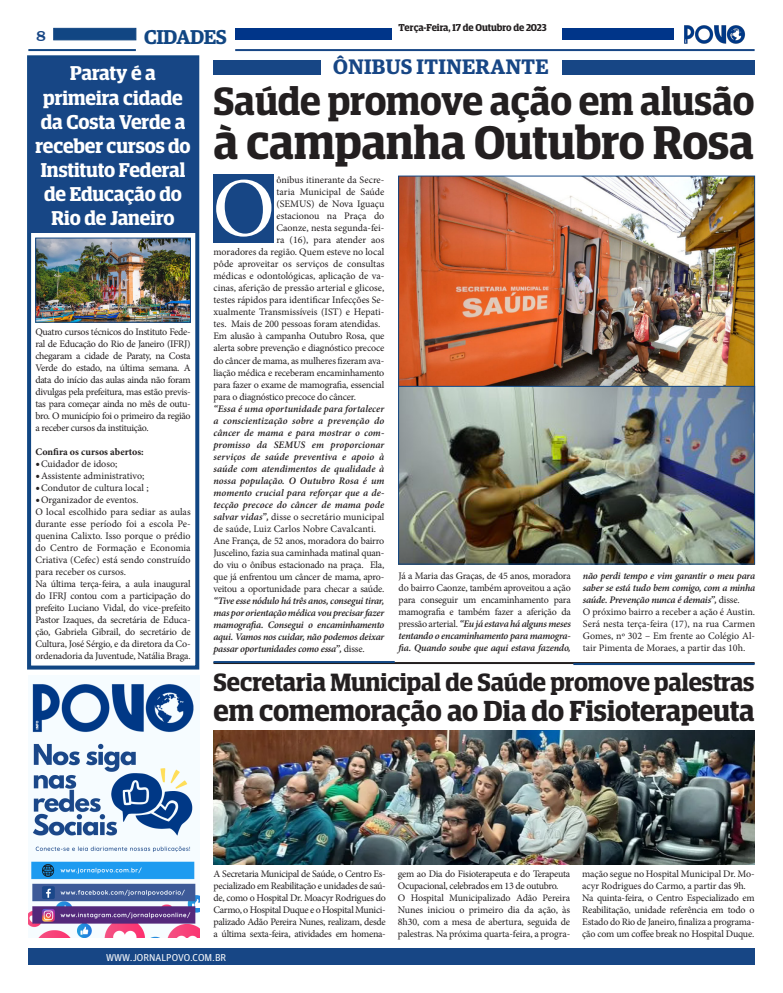
<style>
.page{position:relative;width:783px;height:993px;background:#fff}
.page>*{position:absolute;margin:0;border:0;box-sizing:border-box;transform-origin:0 0}
.t1{font:83.8px "Minion Pro";color:#fff}
.t2{font:600 47.2px "Guardian Egyptian Display";letter-spacing:-.005em;color:#231f20}
.t3{font:600 39.5px "Guardian Egyptian Display";color:#231f20}
.t4{font:600 29px "Guardian Egyptian Display";letter-spacing:-.005em;color:#231f20}
.t5{font:600 25px "Guardian Egyptian Display";letter-spacing:-.005em;color:#231f20}
.t6{font:600 21px "Guardian Egyptian";letter-spacing:.02em;color:#174685}
.t7{font:600 20px/24px "Guardian Egyptian Display";letter-spacing:-.005em;color:#fff;text-align:center}
.t8{font:600 20px "Guardian Egyptian";letter-spacing:-.02em;color:#114683}
.t9{font:16px "Clarendon BT";color:#174685}
.t10{font:10px/12px "Minion Pro";letter-spacing:-.01em;color:#231f20;text-align:justify}
.t11{font:italic 600 10px/12px "Minion Pro";letter-spacing:-.005em;color:#231f20;text-align:justify}
.t12{font:10px/12px "Minion Pro";letter-spacing:-.03em;color:#231f20}
.t13{font:600 10px "Guardian Egyptian Display";letter-spacing:-.005em;color:#231f20}
.t14{font:700 10px "Minion Pro";color:#231f20}
.t15{font:10px "Guardian Agate Sans G1 D Regular";color:#fff}
.s1{font-size:12px}
.s2{font-weight:400;font-style:normal}
.s3{font-weight:600;font-style:italic}
</style>
<div class="page">
<div style="left:28px;top:947px;width:726px;height:17px;background:#174685"></div>
<img style="left:684px;top:25px;width:62px;height:19px">
<div style="left:53px;top:28px;width:83px;height:12px;background:#114683;border:1px solid #114683"></div>
<hr style="left:28px;top:49px;width:108px;height:2px;background:#114683">
<div style="left:235px;top:28px;width:156px;height:12px;background:#003589"></div>
<hr style="left:235px;top:49px;width:519px;height:2px;background:#174685">
<div style="left:562px;top:28px;width:112px;height:12px;background:#003589"></div>
<div style="left:562px;top:60px;width:192px;height:14px;background:#174685"></div>
<div style="left:213px;top:60px;width:108px;height:14px;background:#174685"></div>
<hr style="left:213px;top:661px;width:541px;height:2px;background:#231f20">
<hr style="left:213px;top:660px;width:181px;height:2px;background:#114683">
<hr style="left:573px;top:662px;width:181px;height:2px;background:#114683">
<div style="left:27px;top:55px;width:172px;height:614px;border:4px solid #114683"></div>
<div style="left:28px;top:58px;width:171px;height:174px;background:#174685"></div>
<img style="left:37px;top:240px;width:152px;height:80px">
<div style="left:35px;top:238px;width:156px;height:84px;border:1px solid #114683"></div>
<div style="left:213px;top:174px;width:61px;height:69px;background:#174685"></div>
<img style="left:400px;top:177px;width:353px;height:209px">
<img style="left:400px;top:388px;width:353px;height:174px">
<div style="left:398px;top:386px;width:357px;height:178px;border:1px solid #114683"></div>
<img style="left:213px;top:730px;width:541px;height:134px">
<img style="left:28px;top:683px;width:171px;height:253px">
<h3 class="t9" style="left:36px;top:25px;width:11px">8</h3>
<h3 class="t8" style="left:144px;top:22px;width:84px">CIDADES</h3>
<p class="t13" style="left:398px;top:22px;width:150px">Terça-Feira, 17 de Outubro de 2023</p>
<p class="t7" style="left:35px;top:61px;width:157px">Paraty é a primeira cidade da Costa Verde a receber cursos do<br>Instituto Federal de Educação do<br>Rio de Janeiro</p>
<p class="t10" style="left:35px;top:326px;width:157px">Quatro cursos técnicos do Instituto Fede&shy;ral de Educação do Rio de Janeiro (IFRJ) chegaram a cidade de Paraty, na Costa Verde do estado, na última semana. A data do início das aulas ainda não foram divulgas pela prefeitura, mas estão previs&shy;tas para começar ainda no mês de outu&shy;bro. O município foi o primeiro da região a receber cursos da instituição.</p>
<p class="t14" style="left:35px;top:445px;width:110px">Confira os cursos abertos:</p>
<p class="t10" style="left:35px;top:458px;width:84px"><span class="s1">•</span>Cuidador de idoso;</p>
<p class="t10" style="left:35px;top:470px;width:110px"><span class="s1">•</span>Assistente administrativo;</p>
<p class="t10" style="left:35px;top:482px;width:115px"><span class="s1">•</span>Condutor de cultura local ;</p>
<p class="t10" style="left:35px;top:494px;width:104px"><span class="s1">•</span>Organizador de eventos.</p>
<p class="t10" style="left:35px;top:506px;width:157px">O local escolhido para sediar as aulas durante esse período foi a escola Pe&shy;quenina Calixto. Isso porque o prédio do Centro de Formação e Economia Criativa (Cefec) está sendo construído para receber os cursos.</p>
<p class="t10" style="left:35px;top:578px;width:157px">Na última terça-feira, a aula inaugural do IFRJ contou com a participação do prefeito Luciano Vidal, do vice-prefeito Pastor Izaques, da secretária de Educa&shy;ção, Gabriela Gibrail, do secretário de Cultura, José Sérgio, e da diretora da Co&shy;ordenadoria da Juventude, Natália Braga.</p>
<p class="t6" style="left:333px;top:52px;width:217px">ÔNIBUS ITINERANTE</p>
<p class="t3" style="left:213px;top:80px;width:542px">Saúde promove ação em alusão</p>
<p class="t2" style="left:213px;top:116px;width:542px">à campanha Outubro Rosa</p>
<p class="t1" style="left:212px;top:152px;width:64px">O</p>
<p class="t10" style="left:276px;top:174px;width:109px">ônibus itinerante da Secre-</p>
<p class="t10" style="left:276px;top:186px;width:109px">taria Municipal de Saúde</p>
<p class="t10" style="left:276px;top:198px;width:109px">(SEMUS) de Nova Iguaçu</p>
<p class="t10" style="left:276px;top:210px;width:109px">estacionou na Praça do</p>
<p class="t10" style="left:276px;top:222px;width:109px">Caonze, nesta segunda-fei-</p>
<p class="t10" style="left:276px;top:234px;width:109px">ra (16), para atender aos</p>
<p class="t10" style="left:213px;top:246px;width:172px">moradores da região. Quem esteve no local</p>
<p class="t10" style="left:213px;top:258px;width:172px">pôde aproveitar os serviços de consultas</p>
<p class="t10" style="left:213px;top:270px;width:172px">médicas e odontológicas, aplicação de va-</p>
<p class="t10" style="left:213px;top:282px;width:172px">cinas, aferição de pressão arterial e glicose,</p>
<p class="t10" style="left:213px;top:294px;width:172px">testes rápidos para identificar Infecções Se-</p>
<p class="t10" style="left:213px;top:306px;width:172px">xualmente Transmissíveis (IST) e Hepati-</p>
<p class="t10" style="left:213px;top:318px;width:168px">tes. Mais de 200 pessoas foram atendidas.</p>
<p class="t10" style="left:213px;top:330px;width:172px">Em alusão à campanha Outubro Rosa, que alerta sobre prevenção e diagnóstico precoce do câncer de mama, as mulheres fizeram ava&shy;liação médica e receberam encaminhamento para fazer o exame de mamografia, essencial para o diagnóstico precoce do câncer.</p>
<p class="t11" style="left:213px;top:402px;width:172px">“Essa é uma oportunidade para fortalecer a conscientização sobre a prevenção do câncer de mama e para mostrar o com&shy;promisso da SEMUS em proporcionar serviços de saúde preventiva e apoio à saúde com atendimentos de qualidade à nossa população. O Outubro Rosa é um momento crucial para reforçar que a de&shy;tecção precoce do câncer de mama pode salvar vidas”, <span class="s2">disse o secretário municipal de saúde, Luiz Carlos Nobre Cavalcanti.</span></p>
<p class="t10" style="left:213px;top:534px;width:172px">Ane França, de 52 anos, moradora do bairro Juscelino, fazia sua caminhada matinal quan&shy;do viu o ônibus estacionado na praça. Ela, que já enfrentou um câncer de mama, apro&shy;veitou a oportunidade para checar a saúde. <span class="s3">“Tive esse nódulo há três anos, consegui tirar, mas por orientação médica vou precisar fazer mamografia. Consegui o encaminhamento aqui. Vamos nos cuidar, não podemos deixar passar oportunidades como essa”,</span> disse.</p>
<p class="t10" style="left:398px;top:570px;width:174px">Já a Maria das Graças, de 45 anos, moradora do bairro Caonze, também aproveitou a ação para conseguir um encaminhamento para mamografia e também fazer a aferição da pressão arterial. <span class="s3">“Eu já estava há alguns meses tentando o encaminhamento para mamogra&shy;fia. Quando soube que aqui estava fazendo,</span></p>
<p class="t11" style="left:582px;top:569px;width:174px">não perdi tempo e vim garantir o meu para saber se está tudo bem comigo, com a minha saúde. Prevenção nunca é demais”, <span class="s2">disse.</span></p>
<p class="t10" style="left:582px;top:606px;width:174px">O próximo bairro a receber a ação é Austin.<br>Será nesta terça-feira (17), na rua Carmen Gomes, nº 302 – Em frente ao Colégio Al&shy;tair Pimenta de Moraes, a partir das 10h.</p>
<p class="t5" style="left:213px;top:668px;width:542px">Secretaria Municipal de Saúde promove palestras</p>
<p class="t4" style="left:213px;top:695px;width:542px">em comemoração ao Dia do Fisioterapeuta</p>
<p class="t10" style="left:213px;top:867px;width:174px">A Secretaria Municipal de Saúde, o Centro Es&shy;pecializado em Reabilitação e unidades de saú&shy;de, como o Hospital Dr. Moacyr Rodrigues do Carmo, o Hospital Duque e o Hospital Munici&shy;palizado Adão Pereira Nunes, realizam, desde a última sexta-feira, atividades em homena-</p>
<p class="t12" style="left:398px;top:867px;width:174px">gem ao Dia do Fisioterapeuta e do Terapeuta<br>Ocupacional, celebrados em 13 de outubro.</p>
<p class="t10" style="left:398px;top:891px;width:174px">O Hospital Municipalizado Adão Pereira Nunes iniciou o primeiro dia da ação, às 8h30, com a mesa de abertura, seguida de palestras. Na próxima quarta-feira, a progra-</p>
<p class="t10" style="left:582px;top:867px;width:174px">mação segue no Hospital Municipal Dr. Mo&shy;acyr Rodrigues do Carmo, a partir das 9h.</p>
<p class="t10" style="left:582px;top:891px;width:174px">Na quinta-feira, o Centro Especializado em Reabilitação, unidade referência em todo o Estado do Rio de Janeiro, finaliza a programa&shy;ção com um coffee break no Hospital Duque.</p>
<p class="t15" style="left:106px;top:949px;width:122px">WWW.JORNALPOVO.COM.BR</p>
</div>
